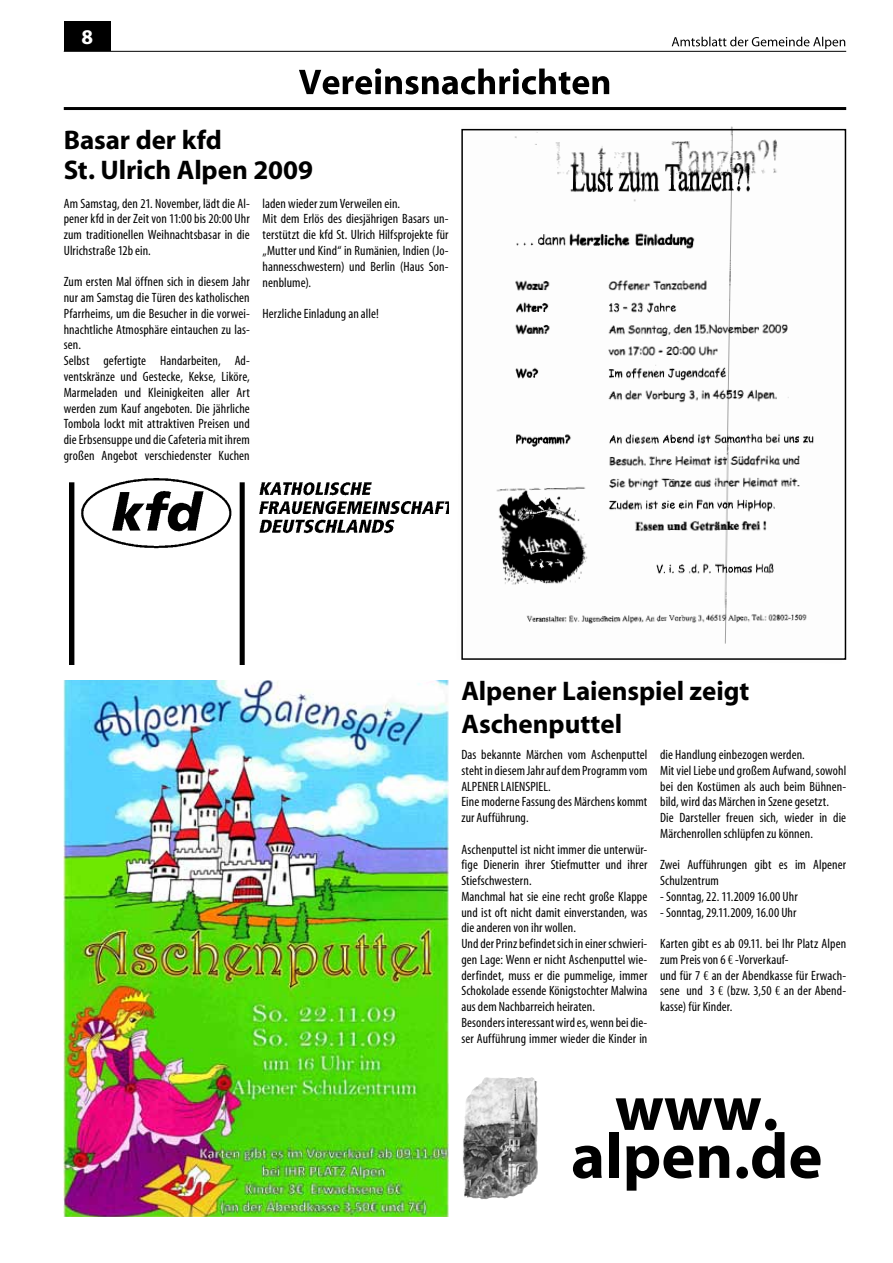
<style>
.page{position:relative;width:893px;height:1263px;background:#fff}
.page>*{position:absolute;margin:0;border:0;box-sizing:border-box;transform-origin:0 0}
.t1{font:700 64.5px/48px "Myriad";color:#000;text-align:center}
.t2{font:700 27px/32.4px "Myriad";letter-spacing:-.005em;color:#000}
.t3{font:700 21px "Myriad";color:#fff}
.t4{font:condensed 13.5px/15.8px "Myriad";letter-spacing:.005em;color:#000}
</style>
<div class="page">
<div style="left:64px;top:21px;width:47px;height:30px;background:#000"></div>
<hr style="left:64px;top:51px;width:782px;height:1px;background:#000">
<svg style="left:672px;top:37px;width:173px;height:12px"></svg>
<img style="left:461px;top:126px;width:385px;height:518px">
<hr style="left:64px;top:107px;width:782px;height:3px;background:#000">
<svg style="left:299px;top:68px;width:310px;height:27px"></svg>
<img style="left:64px;top:680px;width:385px;height:536px">
<svg style="left:464px;top:1077px;width:74px;height:123px;background:#a0a0a0"></svg>
<img style="left:463px;top:1077px;width:53px;height:110px">
<img style="left:70px;top:478px;width:379px;height:186px">
<div style="left:461px;top:129px;width:385px;height:531px;border:2px solid #000"></div>
<h3 class="t3" style="left:81px;top:26px;width:13px">8</h3>
<h2 class="t2" style="left:64px;top:126px;width:251px;line-height:30px">Basar der kfd<br>St. Ulrich Alpen 2009</h2>
<p class="t4" style="left:64px;top:196px;width:188px;text-align:justify">Am Samstag, den 21. November, lädt die Al&shy;pener kfd in der Zeit von 11:00 bis 20:00 Uhr zum traditionellen Weihnachtsbasar in die Ulrichstraße 12b ein.</p>
<p class="t4" style="left:64px;top:275px;width:188px">Zum ersten Mal öffnen sich in diesem Jahr nur am Samstag die Türen des katholischen Pfarrheims, um die Besucher in die vorwei&shy;hnachtliche Atmosphäre eintauchen zu las&shy;sen.<br>Selbst gefertigte Handarbeiten, Ad&shy;ventskränze und Gestecke, Kekse, Liköre, Marmeladen und Kleinigkeiten aller Art werden zum Kauf angeboten. Die jährliche Tombola lockt mit attraktiven Preisen und die Erbsensuppe und die Cafeteria mit ihrem großen Angebot verschiedenster Kuchen</p>
<p class="t4" style="left:263px;top:196px;width:188px">laden wieder zum Verweilen ein.<br>Mit dem Erlös des diesjährigen Basars un&shy;terstützt die kfd St. Ulrich Hilfsprojekte für „Mutter und Kind“ in Rumänien, Indien (Jo&shy;hannesschwestern) und Berlin (Haus Son&shy;nenblume).</p>
<p class="t4" style="left:263px;top:306px;width:118px">Herzliche Einladung an alle!</p>
<h2 class="t2" style="left:461px;top:676px;width:290px">Alpener Laienspiel zeigt<br>Aschenputtel</h2>
<p class="t4" style="left:461px;top:747px;width:188px">Das bekannte Märchen vom Aschenputtel steht in diesem Jahr auf dem Programm vom<br>ALPENER LAIENSPIEL.<br>Eine moderne Fassung des Märchens kommt zur Aufführung.</p>
<p class="t4" style="left:461px;top:842px;width:188px">Aschenputtel ist nicht immer die unterwür&shy;fige Dienerin ihrer Stiefmutter und ihrer Stiefschwestern.<br>Manchmal hat sie eine recht große Klappe und ist oft nicht damit einverstanden, was die anderen von ihr wollen.<br>Und der Prinz befindet sich in einer schwieri&shy;gen Lage: Wenn er nicht Aschenputtel wie&shy;derfindet, muss er die pummelige, immer Schokolade essende Königstochter Malwina aus dem Nachbarreich heiraten.<br>Besonders interessant wird es, wenn bei die&shy;ser Aufführung immer wieder die Kinder in</p>
<p class="t4" style="left:660px;top:747px;width:188px">die Handlung einbezogen werden.<br>Mit viel Liebe und großem Aufwand, sowohl bei den Kostümen als auch beim Bühnen&shy;bild, wird das Märchen in Szene gesetzt.<br>Die Darsteller freuen sich, wieder in die Märchenrollen schlüpfen zu können.</p>
<p class="t4" style="left:660px;top:857px;width:187px">Zwei Aufführungen gibt es im Alpener<br>Schulzentrum</p>
<p class="t4" style="left:660px;top:889px;width:139px">- Sonntag, 22. 11.2009 16.00 Uhr</p>
<p class="t4" style="left:660px;top:905px;width:138px">- Sonntag, 29.11.2009, 16.00 Uhr</p>
<p class="t4" style="left:660px;top:936px;width:188px">Karten gibt es ab 09.11. bei Ihr Platz Alpen zum Preis von 6 € -Vorverkauf-<br>und für 7 € an der Abendkasse für Erwach&shy;sene und 3 € (bzw. 3,50 € an der Abend&shy;kasse) für Kinder.</p>
<h1 class="t1" style="left:571px;top:1086px;width:253px">www. alpen.de</h1>
</div>
